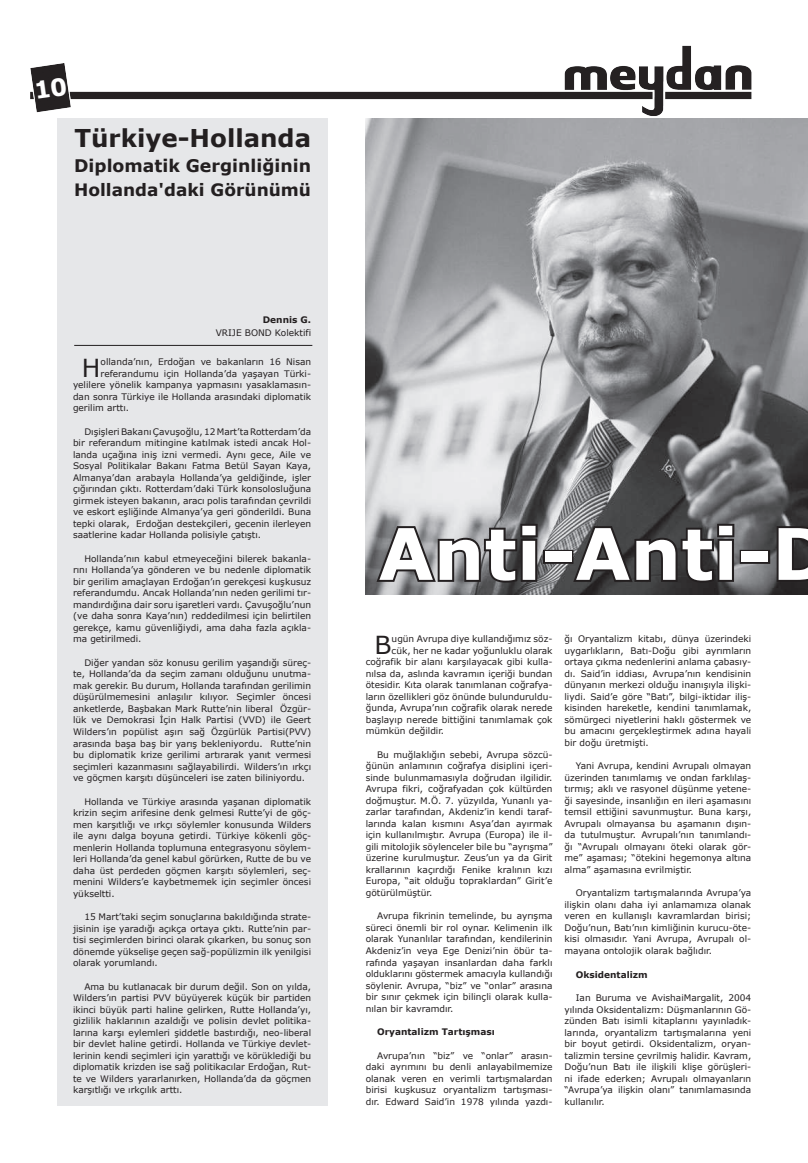
<style>
.page{position:relative;width:808px;height:1163px;background:#fff}
.page>*{position:absolute;margin:0;border:0;box-sizing:border-box;transform-origin:0 0}
.t1{font:700 71.1px "Verdana";color:#fff}
.t2{font:24.8px "Verdana";color:#231f20}
.t3{font:700 24.5px "Verdana";color:#231f20}
.t4{font:700 17.4px "Verdana";color:#231f20}
.t5{font:700 17px "Verdana";color:#231f20}
.t6{font:9px/11.5px "Verdana";color:#231f20;text-align:justify}
.t7{font:700 9px "Verdana";color:#231f20}
</style>
<div class="page">
<img style="left:30px;top:45px;width:722px;height:71px">
<img style="left:366px;top:118px;width:442px;height:476px">
<div style="left:57px;top:118px;width:270px;height:988px;background:#e6e7e9"></div>
<svg style="left:374px;top:521px;width:166px;height:64px;background:#737375"></svg>
<div style="left:543px;top:549px;width:30px;height:14px;border:4px solid #231f20"></div>
<svg style="left:570px;top:521px;width:166px;height:64px;background:#403f40"></svg>
<div style="left:740px;top:549px;width:30px;height:14px;border:4px solid #231f20"></div>
<svg style="left:775px;top:523px;width:33px;height:60px;background:#3c3a3b"></svg>
<hr style="left:74px;top:345px;width:238px;height:1px;background:#231f20">
<svg style="left:36px;top:77px;width:31px;height:21px"></svg>
<h3 class="t3" style="left:74px;top:121px;width:238px">Türkiye-Hollanda</h3>
<h3 class="t5" style="left:74px;top:177px;width:238px">Hollanda'daki Görünümü</h3>
<h3 class="t4" style="left:74px;top:153px;width:238px">Diplomatik Gerginliğinin</h3>
<p class="t7" style="left:263px;top:313px;width:50px">Dennis G.</p>
<p class="t6" style="left:216px;top:327px;width:97px">VRIJE BOND Kolektifi</p>
<h2 class="t2" style="left:82px;top:358px;width:20px">H</h2>
<p class="t6" style="left:101px;top:356px;width:212px">ollanda’nın, Erdoğan ve bakanların 16 Nisan</p>
<p class="t6" style="left:101px;top:367px;width:212px">referandumu için Hollanda’da yaşayan Türki-</p>
<p class="t6" style="left:73px;top:379px;width:240px">yelilere yönelik kampanya yapmasını yasaklamasın-</p>
<p class="t6" style="left:73px;top:390px;width:240px">dan sonra Türkiye ile Hollanda arasındaki diplomatik</p>
<p class="t6" style="left:73px;top:402px;width:58px">gerilim arttı.</p>
<p class="t6" style="left:73px;top:425px;width:240px;text-indent:11px">Dışişleri Bakanı Çavuşoğlu, 12 Mart’ta Rotterdam’da bir referandum mitingine katılmak istedi ancak Hol&shy;landa uçağına iniş izni vermedi. Aynı gece, Aile ve Sosyal Politikalar Bakanı Fatma Betül Sayan Kaya, Almanya’dan arabayla Hollanda’ya geldiğinde, işler çığırından çıktı. Rotterdam’daki Türk konsolosluğuna girmek isteyen bakanın, aracı polis tarafından çevrildi ve eskort eşliğinde Almanya’ya geri gönderildi. Buna tepki olarak, Erdoğan destekçileri, gecenin ilerleyen saatlerine kadar Hollanda polisiyle çatıştı.</p>
<p class="t6" style="left:73px;top:552px;width:240px;text-indent:11px">Hollanda’nın kabul etmeyeceğini bilerek bakanla&shy;rını Hollanda’ya gönderen ve bu nedenle diplomatik bir gerilim amaçlayan Erdoğan’ın gerekçesi kuşkusuz referandumdu. Ancak Hollanda’nın neden gerilimi tır&shy;mandırdığına dair soru işaretleri vardı. Çavuşoğlu’nun (ve daha sonra Kaya’nın) reddedilmesi için belirtilen gerekçe, kamu güvenliğiydi, ama daha fazla açıkla&shy;ma getirilmedi.</p>
<p class="t6" style="left:73px;top:656px;width:240px;text-indent:11px">Diğer yandan söz konusu gerilim yaşandığı süreç&shy;te, Hollanda’da da seçim zamanı olduğunu unutma&shy;mak gerekir. Bu durum, Hollanda tarafından gerilimin düşürülmemesini anlaşılır kılıyor. Seçimler öncesi anketlerde, Başbakan Mark Rutte’nin liberal Özgür&shy;lük ve Demokrasi İçin Halk Partisi (VVD) ile Geert Wilders’ın popülist aşırı sağ Özgürlük Partisi(PVV) arasında başa baş bir yarış bekleniyordu. Rutte’nin bu diplomatik krize gerilimi artırarak yanıt vermesi seçimleri kazanmasını sağlayabilirdi. Wilders’ın ırkçı ve göçmen karşıtı düşünceleri ise zaten biliniyordu.</p>
<p class="t6" style="left:73px;top:795px;width:240px;text-indent:11px">Hollanda ve Türkiye arasında yaşanan diplomatik krizin seçim arifesine denk gelmesi Rutte’yi de göç&shy;men karşıtlığı ve ırkçı söylemler konusunda Wilders ile aynı dalga boyuna getirdi. Türkiye kökenli göç&shy;menlerin Hollanda toplumuna entegrasyonu söylem&shy;leri Hollanda’da genel kabul görürken, Rutte de bu ve daha üst perdeden göçmen karşıtı söylemleri, seç&shy;menini Wilders’e kaybetmemek için seçimler öncesi yükseltti.</p>
<p class="t6" style="left:73px;top:910px;width:240px;text-indent:11px">15 Mart’taki seçim sonuçlarına bakıldığında strate&shy;jisinin işe yaradığı açıkça ortaya çıktı. Rutte’nin par&shy;tisi seçimlerden birinci olarak çıkarken, bu sonuç son dönemde yükselişe geçen sağ-popülizmin ilk yenilgisi olarak yorumlandı.</p>
<p class="t6" style="left:73px;top:980px;width:240px;text-indent:11px">Ama bu kutlanacak bir durum değil. Son on yılda, Wilders’ın partisi PVV büyüyerek küçük bir partiden ikinci büyük parti haline gelirken, Rutte Hollanda’yı, gizlilik haklarının azaldığı ve polisin devlet politika&shy;larına karşı eylemleri şiddetle bastırdığı, neo-liberal bir devlet haline getirdi. Hollanda ve Türkiye devlet&shy;lerinin kendi seçimleri için yarattığı ve körüklediği bu diplomatik krizden ise sağ politikacılar Erdoğan, Rut&shy;te ve Wilders yararlanırken, Hollanda’da da göçmen karşıtlığı ve ırkçılık arttı.</p>
<h1 class="t1" style="left:378px;top:503px;width:454px">Anti-Anti-D</h1>
<h2 class="t2" style="left:375px;top:634px;width:19px">B</h2>
<p class="t6" style="left:392px;top:633px;width:162px">ugün Avrupa diye kullandığımız söz-</p>
<p class="t6" style="left:392px;top:644px;width:162px">cük, her ne kadar yoğunluklu olarak</p>
<p class="t6" style="left:366px;top:656px;width:188px">coğrafik bir alanı karşılayacak gibi kulla-</p>
<p class="t6" style="left:366px;top:667px;width:188px">nılsa da, aslında kavramın içeriği bundan</p>
<p class="t6" style="left:366px;top:679px;width:188px">ötesidir. Kıta olarak tanımlanan coğrafya-</p>
<p class="t6" style="left:366px;top:690px;width:188px">ların özellikleri göz önünde bulunduruldu-</p>
<p class="t6" style="left:366px;top:702px;width:188px">ğunda, Avrupa’nın coğrafik olarak nerede</p>
<p class="t6" style="left:366px;top:713px;width:188px">başlayıp nerede bittiğini tanımlamak çok</p>
<p class="t6" style="left:366px;top:725px;width:80px">mümkün değildir.</p>
<p class="t6" style="left:366px;top:748px;width:188px;text-indent:11px">Bu muğlaklığın sebebi, Avrupa sözcü&shy;ğünün anlamının coğrafya disiplini içeri&shy;sinde bulunmamasıyla doğrudan ilgilidir.<br>Avrupa fikri, coğrafyadan çok kültürden doğmuştur. M.Ö. 7. yüzyılda, Yunanlı ya&shy;zarlar tarafından, Akdeniz’in kendi taraf&shy;larında kalan kısmını Asya’dan ayırmak için kullanılmıştır. Avrupa (Europa) ile il&shy;gili mitolojik söylenceler bile bu “ayrışma” üzerine kurulmuştur. Zeus’un ya da Girit krallarının kaçırdığı Fenike kralının kızı Europa, “ait olduğu topraklardan” Girit’e götürülmüştür.</p>
<p class="t6" style="left:366px;top:910px;width:188px;text-indent:11px">Avrupa fikrinin temelinde, bu ayrışma süreci önemli bir rol oynar. Kelimenin ilk olarak Yunanlılar tarafından, kendilerinin Akdeniz’in veya Ege Denizi’nin öbür ta&shy;rafında yaşayan insanlardan daha farklı olduklarını göstermek amacıyla kullandığı söylenir. Avrupa, “biz” ve “onlar” arasına bir sınır çekmek için bilinçli olarak kulla&shy;nılan bir kavramdır.</p>
<p class="t7" style="left:377px;top:1025px;width:119px">Oryantalizm Tartışması</p>
<p class="t6" style="left:366px;top:1049px;width:188px;text-indent:11px">Avrupa’nın “biz” ve “onlar” arasın&shy;daki ayrımını bu denli anlayabilmemize olanak veren en verimli tartışmalardan birisi kuşkusuz oryantalizm tartışması&shy;dır. Edward Said’in 1978 yılında yazdı-</p>
<p class="t6" style="left:564px;top:633px;width:188px">ğı Oryantalizm kitabı, dünya üzerindeki uygarlıkların, Batı-Doğu gibi ayrımların ortaya çıkma nedenlerini anlama çabasıy&shy;dı. Said’in iddiası, Avrupa’nın kendisinin dünyanın merkezi olduğu inanışıyla ilişki&shy;liydi. Said’e göre “Batı”, bilgi-iktidar iliş&shy;kisinden hareketle, kendini tanımlamak, sömürgeci niyetlerini haklı göstermek ve bu amacını gerçekleştirmek adına hayali bir doğu üretmişti.</p>
<p class="t6" style="left:564px;top:760px;width:188px;text-indent:11px">Yani Avrupa, kendini Avrupalı olmayan üzerinden tanımlamış ve ondan farklılaş&shy;tırmış; aklı ve rasyonel düşünme yetene&shy;ği sayesinde, insanlığın en ileri aşamasını temsil ettiğini savunmuştur. Buna karşı, Avrupalı olmayansa bu aşamanın dışın&shy;da tutulmuştur. Avrupalı’nın tanımlandı&shy;ğı “Avrupalı olmayanı öteki olarak gör&shy;me” aşaması; “ötekini hegemonya altına alma” aşamasına evrilmiştir.</p>
<p class="t6" style="left:564px;top:887px;width:188px;text-indent:11px">Oryantalizm tartışmalarında Avrupa’ya ilişkin olanı daha iyi anlamamıza olanak veren en kullanışlı kavramlardan birisi; Doğu’nun, Batı’nın kimliğinin kurucu-öte&shy;kisi olmasıdır. Yani Avrupa, Avrupalı ol&shy;mayana ontolojik olarak bağlıdır.</p>
<p class="t7" style="left:576px;top:967px;width:73px">Oksidentalizm</p>
<p class="t6" style="left:564px;top:991px;width:188px;text-indent:11px">Ian Buruma ve AvishaiMargalit, 2004 yılında Oksidentalizm: Düşmanlarının Gö&shy;zünden Batı isimli kitaplarını yayınladık&shy;larında, oryantalizm tartışmalarına yeni bir boyut getirdi. Oksidentalizm, oryan&shy;talizmin tersine çevrilmiş halidir. Kavram, Doğu’nun Batı ile ilişkili klişe görüşleri&shy;ni ifade ederken; Avrupalı olmayanların “Avrupa’ya ilişkin olanı” tanımlamasında kullanılır.</p>
</div>
